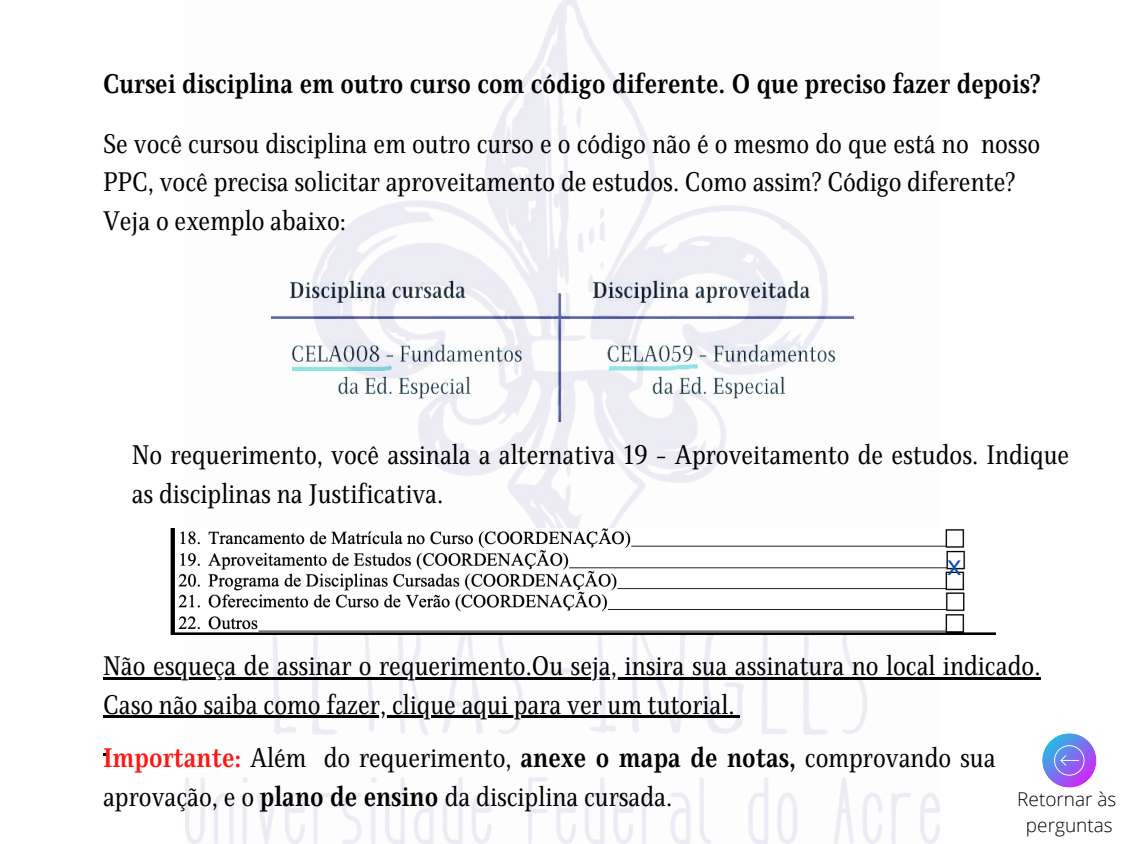
<style>
.page{position:relative;width:1125px;height:844px;background:#fff}
.page>*{position:absolute;margin:0;border:0;box-sizing:border-box;transform-origin:0 0}
.t1{font:27.5px/38.2px "Singel";color:#000}
.t2{font:700 27.5px "Singel";color:#000}
.t3{font:27.5px "Open Sans";color:#004aad}
.t4{font:300 19px/26.2px "Open Sans";color:#000;text-align:center}
.s1{font-weight:700;color:#ff1616}
.s2{font-weight:700}
</style>
<div class="page">
<img style="left:185px;top:0;width:755px;height:844px">
<img style="left:170px;top:528px;width:826px;height:106px">
<hr style="left:103px;top:677px;width:938px;height:2px;background:#000">
<hr style="left:103px;top:715px;width:632px;height:2px;background:#000">
<svg style="left:103px;top:753px;width:6px;height:3px"></svg>
<svg style="left:1042px;top:733px;width:55px;height:54px"></svg>
<p class="t2" style="left:103px;top:67px;width:939px">Cursei disciplina em outro curso com código diferente. O que preciso fazer depois?</p>
<p class="t1" style="left:103px;top:125px;width:939px">Se você cursou disciplina em outro curso e o código não é o mesmo do que está no nosso<br>PPC, você precisa solicitar aproveitamento de estudos. Como assim? Código diferente?<br>Veja o exemplo abaixo:</p>
<p class="t1" style="left:132px;top:436px;width:939px">No requerimento, você assinala a alternativa 19 - Aproveitamento de estudos. Indique as disciplinas na Justificativa.</p>
<p class="t3" style="left:947px;top:546px;width:16px">x</p>
<p class="t1" style="left:103px;top:647px;width:939px">Não esqueça de assinar o requerimento.Ou seja, insira sua assinatura no local indicado.<br>Caso não saiba como fazer, clique aqui para ver um tutorial.</p>
<p class="t1" style="left:103px;top:739px;width:894px"><span class="s1">Importante:</span> Além do requerimento, <span class="s2">anexe o mapa de notas,</span> comprovando sua aprovação, e o <span class="s2">plano de ensino</span> da disciplina cursada.</p>
<p class="t4" style="left:1017px;top:785px;width:101px">Retornar às perguntas</p>
</div>
